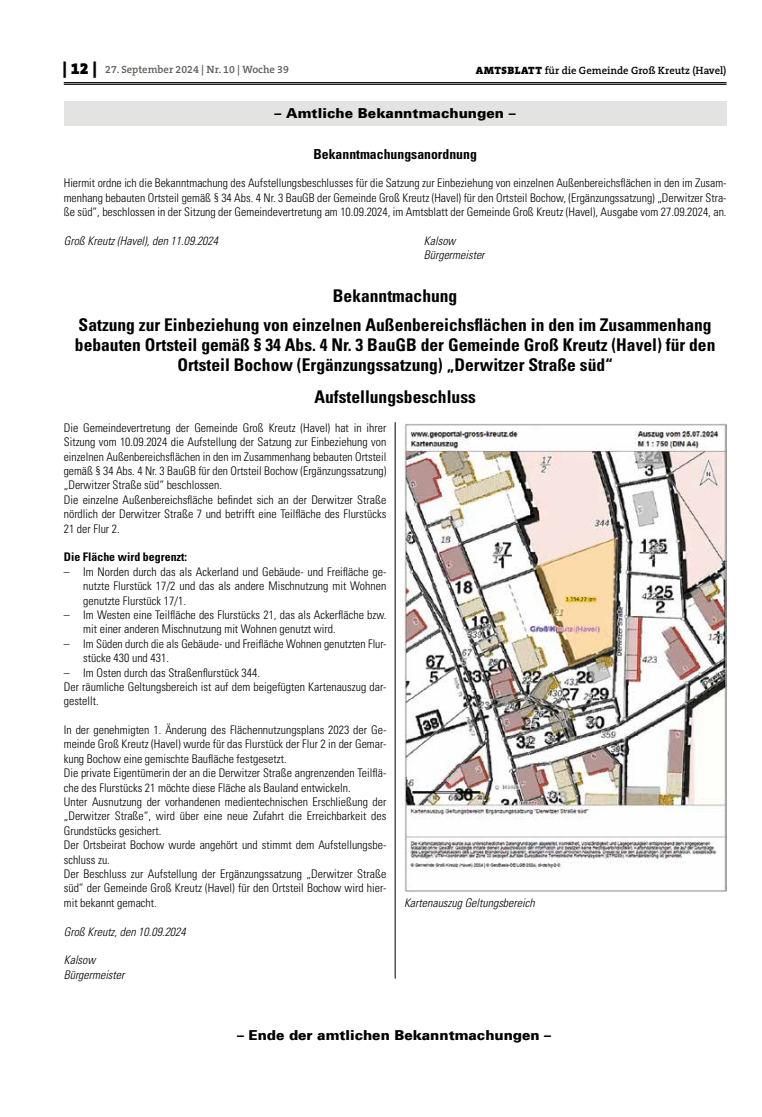
<style>
.page{position:relative;width:762px;height:1117px;background:#fff}
.page>*{position:absolute;margin:0;border:0;box-sizing:border-box;transform-origin:0 0}
.t1{font:700 condensed 17.5px/28.8px "Univers";color:#000;text-align:center}
.t2{font:900 13.75px "Univers 75";color:#000}
.t3{font:700 condensed 13.75px "Univers";color:#000}
.t4{font:300 condensed 11.88px/14.4px "Univers";color:#000}
.t5{font:italic 300 condensed 11.88px/14.4px "Univers";color:#000}
.t6{font:700 condensed 11.88px "Univers";color:#000}
.t7{font:600 10.62px "The Serif B W6";color:#000}
.t8{font:600 10.62px "The Serif B W6";color:#615c58}
.s1{font-family:"The Serif B W9";font-weight:900;font-size:16.25px;color:#000}
.s2{font-family:"The Serif B W9";font-weight:900}
</style>
<div class="page">
<hr style="left:64px;top:82px;width:662px;height:1px;background:#000">
<hr style="left:64px;top:84px;width:662px;height:1px;background:#000">
<div style="left:64px;top:101px;width:662px;height:25px;background:#e3e3e2"></div>
<img style="left:404px;top:423px;width:322px;height:468px">
<hr style="left:395px;top:422px;width:1px;height:556px;background:#000">
<p class="t8" style="left:63px;top:63px;width:228px"><span class="s1">| 12 |</span> 27. September 2024 | Nr. 10 | Woche 39</p>
<p class="t7" style="left:476px;top:63px;width:252px"><span class="s2">AMTSBLATT</span> für die Gemeinde Groß Kreutz (Havel)</p>
<p class="t2" style="left:275px;top:104px;width:243px">– Amtliche Bekanntmachungen –</p>
<p class="t3" style="left:313px;top:145px;width:165px">Bekanntmachungsanordnung</p>
<p class="t4" style="left:64px;top:176px;width:664px;text-align:justify">Hiermit ordne ich die Bekanntmachung des Aufstellungsbeschlusses für die Satzung zur Einbeziehung von einzelnen Außenbereichsflächen in den im Zusam&shy;menhang bebauten Ortsteil gemäß § 34 Abs. 4 Nr. 3 BauGB der Gemeinde Groß Kreutz (Havel) für den Ortsteil Bochow, (Ergänzungssatzung) „Derwitzer Stra&shy;ße süd“, beschlossen in der Sitzung der Gemeindevertretung am 10.09.2024, im Amtsblatt der Gemeinde Groß Kreutz (Havel), Ausgabe vom 27.09.2024, an.</p>
<p class="t5" style="left:64px;top:233px;width:156px">Groß Kreutz (Havel), den 11.09.2024</p>
<p class="t5" style="left:424px;top:233px;width:62px">Kalsow<br>Bürgermeister</p>
<h1 class="t1" style="left:79px;top:282px;width:634px">Bekanntmachung<br>Satzung zur Einbeziehung von einzelnen Außenbereichsflächen in den im Zusammenhang</h1>
<h1 class="t1" style="left:75px;top:335px;width:642px;line-height:20px">bebauten Ortsteil gemäß § 34 Abs. 4 Nr. 3 BauGB der Gemeinde Groß Kreutz (Havel) für den<br>Ortsteil Bochow (Ergänzungssatzung) „Derwitzer Straße süd“</h1>
<h1 class="t1" style="left:314px;top:382px;width:163px">Aufstellungsbeschluss</h1>
<p class="t4" style="left:64px;top:420px;width:324px">Die Gemeindevertretung der Gemeinde Groß Kreutz (Havel) hat in ihrer Sitzung vom 10.09.2024 die Aufstellung der Satzung zur Einbeziehung von einzelnen Außenbereichsflächen in den im Zusammenhang bebauten Ortsteil gemäß § 34 Abs. 4 Nr. 3 BauGB für den Ortsteil Bochow (Ergänzungssatzung) „Derwitzer Straße süd“ beschlossen.<br>Die einzelne Außenbereichsfläche befindet sich an der Derwitzer Straße nördlich der Derwitzer Straße 7 und betrifft eine Teilfläche des Flurstücks 21 der Flur 2.</p>
<p class="t6" style="left:64px;top:550px;width:125px">Die Fläche wird begrenzt:</p>
<p class="t4" style="left:83px;top:564px;width:304px;text-align:justify;text-indent:-19px">– Im Norden durch das als Ackerland und Gebäude- und Freifläche ge&shy;nutzte Flurstück 17/2 und das als andere Mischnutzung mit Wohnen genutzte Flurstück 17/1.</p>
<p class="t4" style="left:83px;top:607px;width:304px;text-indent:-19px">– Im Westen eine Teilfläche des Flurstücks 21, das als Ackerfläche bzw. mit einer anderen Mischnutzung mit Wohnen genutzt wird.</p>
<p class="t4" style="left:83px;top:636px;width:305px;text-indent:-19px">– Im Süden durch die als Gebäude- und Freifläche Wohnen genutzten Flur&shy;stücke 430 und 431.</p>
<p class="t4" style="left:64px;top:665px;width:324px">– Im Osten durch das Straßenflurstück 344.<br>Der räumliche Geltungsbereich ist auf dem beigefügten Kartenauszug dar&shy;gestellt.</p>
<p class="t4" style="left:64px;top:722px;width:324px">In der genehmigten 1. Änderung des Flächennutzungsplans 2023 der Ge&shy;meinde Groß Kreutz (Havel) wurde für das Flurstück der Flur 2 in der Gemar&shy;kung Bochow eine gemischte Baufläche festgesetzt.<br>Die private Eigentümerin der an die Derwitzer Straße angrenzenden Teilflä&shy;che des Flurstücks 21 möchte diese Fläche als Bauland entwickeln.<br>Unter Ausnutzung der vorhandenen medientechnischen Erschließung der „Derwitzer Straße“, wird über eine neue Zufahrt die Erreichbarkeit des Grundstücks gesichert.<br>Der Ortsbeirat Bochow wurde angehört und stimmt dem Aufstellungsbe&shy;schluss zu.<br>Der Beschluss zur Aufstellung der Ergänzungssatzung „Derwitzer Straße süd“ der Gemeinde Groß Kreutz (Havel) für den Ortsteil Bochow wird hier&shy;mit bekannt gemacht.</p>
<p class="t5" style="left:64px;top:923px;width:123px">Groß Kreutz, den 10.09.2024</p>
<p class="t5" style="left:64px;top:952px;width:62px">Kalsow<br>Bürgermeister</p>
<p class="t5" style="left:404px;top:895px;width:132px">Kartenauszug Geltungsbereich</p>
<p class="t2" style="left:237px;top:1026px;width:315px">– Ende der amtlichen Bekanntmachungen –</p>
</div>
